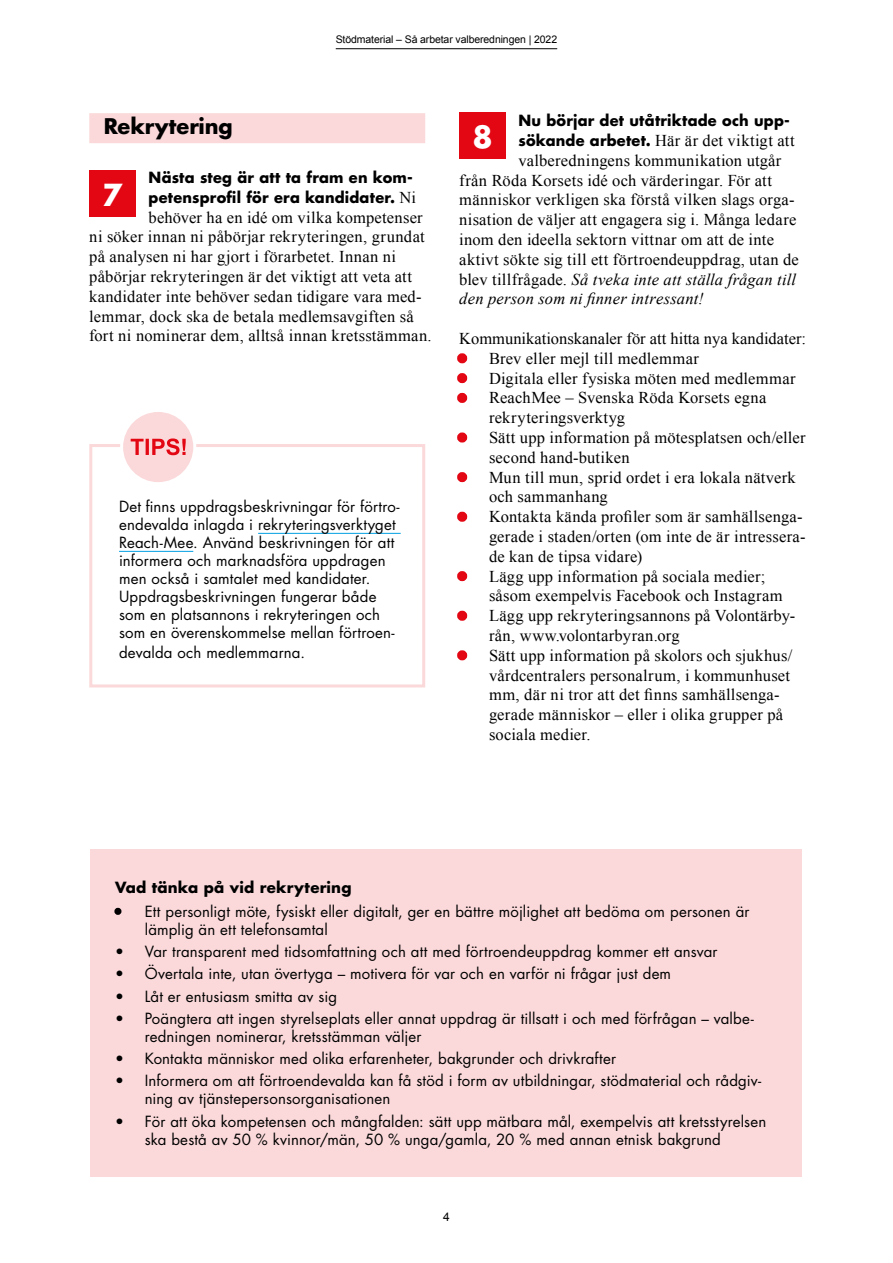
<style>
.page{position:relative;width:893px;height:1263px;background:#fff}
.page>*{position:absolute;margin:0;border:0;box-sizing:border-box;transform-origin:0 0}
.t1{font:700 29.55px "Futura Std";color:#fff}
.t2{font:700 21px "Futura Std";letter-spacing:-.005em;color:#000}
.t3{font:16.5px/19.8px "Times New Roman";letter-spacing:.015em;color:#000}
.t4{font:italic 16.5px "Times New Roman";letter-spacing:.01em;color:#000}
.t5{font:15px/18px "Futura Std";letter-spacing:.01em;color:#000}
.t6{font:700 15px/19.8px "Futura Std";letter-spacing:.015em;color:#000}
.t7{font:12px "Arial";color:#000}
.t8{font:10.5px "Arial";letter-spacing:-.01em;color:#000}
.s1{font-family:"Times New Roman";font-weight:400;font-size:16.5px}
.s2{font-family:"Futura Std";font-weight:700;font-size:15px}
.s3{font-style:normal}
.s4{color:#e30613}
.s5{font-family:"Times New Roman";font-size:16.5px}
</style>
<div class="page">
<hr style="left:336px;top:48px;width:221px;height:1px;background:#000">
<div style="left:89px;top:444px;width:336px;height:243px;border:3px solid #fbd9da"></div>
<div style="left:122px;top:410px;width:73px;height:74px;background:#fbd9da;border-radius:50%"></div>
<div style="left:120px;top:409px;width:76px;height:76px;border:3px solid #fff;border-radius:50%"></div>
<svg style="left:131px;top:438px;width:55px;height:17px"></svg>
<div style="left:89px;top:113px;width:336px;height:30px;background:#fbd9da"></div>
<hr style="left:258px;top:533px;width:143px;height:1px;background:#009fe3">
<hr style="left:119px;top:551px;width:74px;height:1px;background:#009fe3">
<div style="left:459px;top:113px;width:47px;height:46px;background:#e30613"></div>
<div style="left:91px;top:849px;width:711px;height:327px;background:#fbd9da"></div>
<div style="left:89px;top:170px;width:47px;height:47px;background:#e30613"></div>
<p class="t8" style="left:336px;top:32px;width:223px">Stödmaterial – Så arbetar valberedningen | 2022</p>
<p class="t2" style="left:104px;top:113px;width:131px">Rekrytering</p>
<p class="t6" style="left:149px;top:167px;width:269px">Nästa steg är att ta fram en kom&shy;petensprofil för era kandidater. <span class="s1">Ni</span></p>
<p class="t3" style="left:89px;top:207px;width:344px;text-indent:59px">behöver ha en idé om vilka kompetenser ni söker innan ni påbörjar rekryteringen, grundat på analysen ni har gjort i förarbetet. Innan ni påbörjar rekryteringen är det viktigt att veta att kandidater inte behöver sedan tidigare vara med&shy;lemmar, dock ska de betala medlemsavgiften så fort ni nominerar dem, alltså innan kretsstämman.</p>
<h1 class="t1" style="left:102px;top:175px;width:22px">7</h1>
<p class="t5" style="left:119px;top:498px;width:282px">Det finns uppdragsbeskrivningar för förtro&shy;endevalda inlagda i rekryteringsverktyget Reach-Mee. Använd beskrivningen för att informera och marknadsföra uppdragen men också i samtalet med kandidater.<br>Uppdragsbeskrivningen fungerar både som en platsannons i rekryteringen och som en överenskommelse mellan förtroen-</p>
<p class="t5" style="left:119px;top:644px;width:188px">devalda och medlemmarna.</p>
<p class="t6" style="left:519px;top:110px;width:273px">Nu börjar det utåtriktade och upp-</p>
<p class="t3" style="left:519px;top:130px;width:278px"><span class="s2">sökande arbetet.</span> Här är det viktigt att</p>
<p class="t3" style="left:519px;top:150px;width:264px">valberedningens kommunikation utgår</p>
<p class="t3" style="left:459px;top:170px;width:314px">från Röda Korsets idé och värderingar. För att</p>
<p class="t3" style="left:459px;top:190px;width:337px">människor verkligen ska förstå vilken slags orga-</p>
<p class="t3" style="left:459px;top:209px;width:339px">nisation de väljer att engagera sig i. Många ledare</p>
<p class="t3" style="left:459px;top:229px;width:316px">inom den ideella sektorn vittnar om att de inte</p>
<p class="t3" style="left:459px;top:249px;width:341px">aktivt sökte sig till ett förtroendeuppdrag, utan de</p>
<p class="t4" style="left:459px;top:268px;width:338px"><span class="s3">blev tillfrågade.</span> Så tveka inte att ställa frågan till</p>
<p class="t4" style="left:459px;top:287px;width:246px">den person som ni finner intressant!</p>
<p class="t3" style="left:459px;top:328px;width:348px">Kommunikationskanaler för att hitta nya kandidater:</p>
<p class="t3" style="left:459px;top:348px;width:241px"><span class="s4">•</span> Brev eller mejl till medlemmar</p>
<p class="t3" style="left:459px;top:368px;width:338px"><span class="s4">•</span> Digitala eller fysiska möten med medlemmar</p>
<p class="t3" style="left:489px;top:388px;width:279px;text-indent:-30px"><span class="s4">•</span> ReachMee – Svenska Röda Korsets egna rekryteringsverktyg</p>
<p class="t3" style="left:489px;top:427px;width:318px;text-indent:-30px"><span class="s4">•</span> Sätt upp information på mötesplatsen och/eller second hand-butiken</p>
<p class="t3" style="left:489px;top:467px;width:308px;text-indent:-30px"><span class="s4">•</span> Mun till mun, sprid ordet i era lokala nätverk och sammanhang</p>
<p class="t3" style="left:489px;top:506px;width:318px;text-indent:-30px"><span class="s4">•</span> Kontakta kända profiler som är samhällsenga&shy;gerade i staden/orten (om inte de är intressera&shy;de kan de tipsa vidare)</p>
<p class="t3" style="left:489px;top:566px;width:295px;text-indent:-30px"><span class="s4">•</span> Lägg upp information på sociala medier; såsom exempelvis Facebook och Instagram</p>
<p class="t3" style="left:489px;top:605px;width:308px;text-indent:-30px"><span class="s4">•</span> Lägg upp rekryteringsannons på Volontärby&shy;rån, www.volontarbyran.org</p>
<p class="t3" style="left:489px;top:645px;width:305px;text-indent:-30px"><span class="s4">•</span> Sätt upp information på skolors och sjukhus/ vårdcentralers personalrum, i kommunhuset mm, där ni tror att det finns samhällsenga&shy;gerade människor – eller i olika grupper på sociala medier.</p>
<h1 class="t1" style="left:472px;top:117px;width:22px">8</h1>
<p class="t6" style="left:115px;top:877px;width:238px">Vad tänka på vid rekrytering</p>
<p class="t5" style="left:145px;top:902px;width:606px;text-indent:-30px"><span class="s5">•</span> Ett personligt möte, fysiskt eller digitalt, ger en bättre möjlighet att bedöma om personen är lämplig än ett telefonsamtal</p>
<p class="t5" style="left:115px;top:943px;width:604px">• Var transparent med tidsomfattning och att med förtroendeuppdrag kommer ett ansvar</p>
<p class="t5" style="left:115px;top:965px;width:558px">• Övertala inte, utan övertyga – motivera för var och en varför ni frågar just dem</p>
<p class="t5" style="left:115px;top:987px;width:224px">• Låt er entusiasm smitta av sig</p>
<p class="t5" style="left:145px;top:1009px;width:610px;text-indent:-30px">• Poängtera att ingen styrelseplats eller annat uppdrag är tillsatt i och med förfrågan – valbe&shy;redningen nominerar, kretsstämman väljer</p>
<p class="t5" style="left:115px;top:1050px;width:503px">• Kontakta människor med olika erfarenheter, bakgrunder och drivkrafter</p>
<p class="t5" style="left:145px;top:1072px;width:618px;text-indent:-30px">• Informera om att förtroendevalda kan få stöd i form av utbildningar, stödmaterial och rådgiv&shy;ning av tjänstepersonsorganisationen</p>
<p class="t5" style="left:145px;top:1112px;width:623px;text-indent:-30px">• För att öka kompetensen och mångfalden: sätt upp mätbara mål, exempelvis att kretsstyrelsen ska bestå av 50 % kvinnor/män, 50 % unga/gamla, 20 % med annan etnisk bakgrund</p>
<p class="t7" style="left:443px;top:1208px;width:8px">4</p>
</div>
